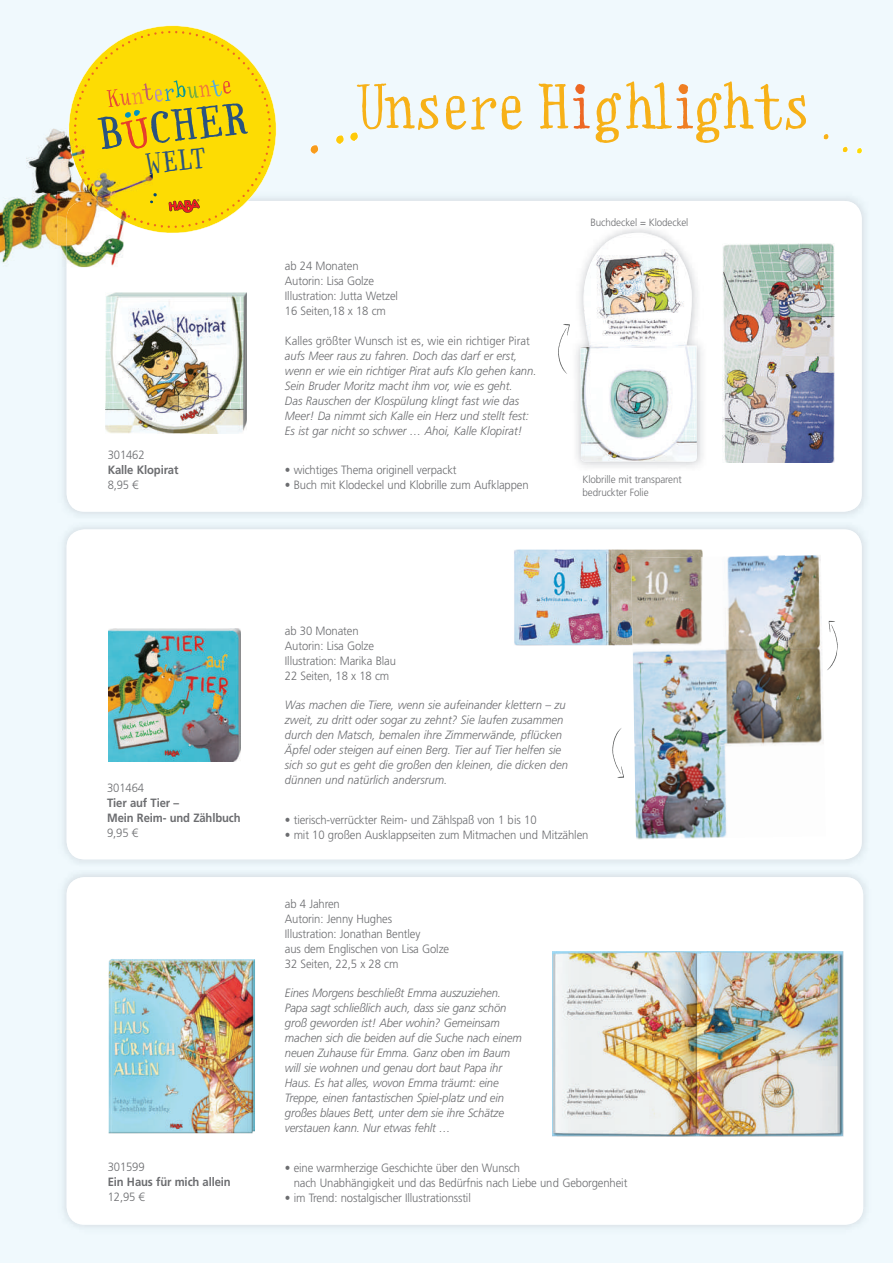
<style>
.page{position:relative;width:893px;height:1263px;background:#f0f9fd}
.page>*{position:absolute;margin:0;border:0;box-sizing:border-box;transform-origin:0 0}
.t1{font:88.05px "Tapioca ITC";color:#feca0a;scale:.94 1}
.t2{font:59.4px "Handwriter";letter-spacing:-.1em;color:#f7b118;scale:.94 1}
.t3{font:27.15px "Handwriter";color:#2a537f;scale:.94 1}
.t4{font:italic 300 12px/15px "Frutiger LT";color:#6c6d70;scale:.94 1}
.t5{font:300 12px/15px "Frutiger LT";letter-spacing:-.01em;color:#6c6d70;scale:.94 1}
.t6{font:700 12px/15px "Frutiger LT";letter-spacing:-.01em;color:#6c6d70;scale:.94 1}
.t7{font:300 12px "Frutiger LT";letter-spacing:-.01em;color:#6c6d70;scale:.93 1}
.t8{font:300 10.5px/13.4px "Frutiger LT";letter-spacing:-.01em;color:#6c6d70;scale:.94 1}
.s1{color:#ed6723}
.s2{color:#ef7e22}
.s3{color:#f89c1c}
</style>
<div class="page">
<img style="left:64px;top:874px;width:802px;height:353px">
<div style="left:67px;top:877px;width:796px;height:348px;background:#fff;border-radius:18px"></div>
<img style="left:64px;top:198px;width:801px;height:665px">
<div style="left:67px;top:529px;width:795px;height:330px;background:#fff;border-radius:18px"></div>
<img style="left:64px;top:520px;width:801px;height:1px">
<div style="left:67px;top:201px;width:795px;height:311px;background:#fff;border-radius:18px"></div>
<svg style="left:68px;top:25px;width:214px;height:208px"></svg>
<img style="left:0;top:129px;width:69px;height:134px">
<img style="left:57px;top:191px;width:12px;height:76px">
<img style="left:67px;top:201px;width:86px;height:66px">
<img style="left:69px;top:129px;width:84px;height:102px">
<svg style="left:74px;top:31px;width:197px;height:197px;background:#f0d32d"></svg>
<img style="left:106px;top:292px;width:141px;height:141px">
<img style="left:109px;top:628px;width:132px;height:133px">
<img style="left:108px;top:959px;width:147px;height:174px">
<img style="left:514px;top:549px;width:188px;height:96px">
<img style="left:633px;top:555px;width:191px;height:284px">
<img style="left:631px;top:557px;width:71px;height:88px">
<img style="left:580px;top:233px;width:117px;height:229px">
<img style="left:723px;top:244px;width:111px;height:219px">
<img style="left:552px;top:951px;width:291px;height:185px">
<svg style="left:310px;top:145px;width:8px;height:9px"></svg>
<svg style="left:336px;top:135px;width:8px;height:9px"></svg>
<svg style="left:350px;top:132px;width:8px;height:9px"></svg>
<svg style="left:612px;top:728px;width:12px;height:50px"></svg>
<svg style="left:827px;top:620px;width:11px;height:50px"></svg>
<svg style="left:558px;top:324px;width:12px;height:50px"></svg>
<svg style="left:823px;top:134px;width:39px;height:20px"></svg>
<h3 class="t3" style="left:145px;top:152px;width:66px;rotate:-6deg">WELT</h3>
<p class="t5" style="left:108px;top:448px;width:41px">301462</p>
<p class="t6" style="left:108px;top:463px;width:77px">Kalle Klopirat</p>
<p class="t7" style="left:108px;top:480px;width:35px">8,95 €</p>
<h2 class="t2" style="left:355px;top:81px;width:488px">Unsere H<span class="s1">i</span>ghl<span class="s2">i</span>ghts</h2>
<h1 class="t1" style="left:309px;top:61px;width:55px"><span class="s3">.</span>..</h1>
<p class="t5" style="left:285px;top:260px;width:122px">ab 24 Monaten<br>Autorin: Lisa Golze<br>Illustration: Jutta Wetzel<br>16 Seiten,18 x 18 cm</p>
<p class="t5" style="left:285px;top:334px;width:262px">Kalles größter Wunsch ist es, wie ein richtiger Pirat</p>
<p class="t4" style="left:285px;top:349px;width:269px">aufs Meer raus zu fahren. Doch das darf er erst, wenn er wie ein richtiger Pirat aufs Klo gehen kann.<br>Sein Bruder Moritz macht ihm vor, wie es geht.<br>Das Rauschen der Klospülung klingt fast wie das Meer! Da nimmt sich Kalle ein Herz und stellt fest:<br>Es ist gar nicht so schwer … Ahoi, Kalle Klopirat!</p>
<p class="t8" style="left:590px;top:216px;width:106px">Buchdeckel = Klodeckel</p>
<p class="t5" style="left:285px;top:463px;width:184px">• wichtiges Thema originell verpackt</p>
<p class="t5" style="left:285px;top:478px;width:261px">• Buch mit Klodeckel und Klobrille zum Aufklappen</p>
<p class="t8" style="left:582px;top:473px;width:107px">Klobrille mit transparent bedruckter Folie</p>
<p class="t5" style="left:107px;top:781px;width:41px">301464</p>
<p class="t6" style="left:107px;top:796px;width:144px">Tier auf Tier –<br>Mein Reim- und Zählbuch</p>
<p class="t5" style="left:107px;top:826px;width:35px">9,95 €</p>
<p class="t5" style="left:108px;top:1160px;width:41px">301599</p>
<p class="t6" style="left:108px;top:1176px;width:132px">Ein Haus für mich allein</p>
<p class="t5" style="left:108px;top:1190px;width:41px">12,95 €</p>
<p class="t5" style="left:285px;top:624px;width:120px">ab 30 Monaten<br>Autorin: Lisa Golze<br>Illustration: Marika Blau<br>22 Seiten, 18 x 18 cm</p>
<p class="t4" style="left:285px;top:698px;width:303px">Was machen die Tiere, wenn sie aufeinander klettern – zu zweit, zu dritt oder sogar zu zehnt? Sie laufen zusammen durch den Matsch, bemalen ihre Zimmerwände, pflücken Äpfel oder steigen auf einen Berg. Tier auf Tier helfen sie sich so gut es geht die großen den kleinen, die dicken den dünnen und natürlich andersrum.</p>
<p class="t5" style="left:285px;top:813px;width:269px">• tierisch-verrückter Reim- und Zählspaß von 1 bis 10</p>
<p class="t5" style="left:285px;top:828px;width:324px">• mit 10 großen Ausklappseiten zum Mitmachen und Mitzählen</p>
<p class="t5" style="left:285px;top:897px;width:176px">ab 4 Jahren<br>Autorin: Jenny Hughes<br>Illustration: Jonathan Bentley<br>aus dem Englischen von Lisa Golze<br>32 Seiten, 22,5 x 28 cm</p>
<p class="t4" style="left:285px;top:986px;width:253px">Eines Morgens beschließ t Emma auszuziehen.<br>Papa sagt schließlich auch, dass sie ganz schön groß geworden ist! Aber wohin? Gemeinsam machen sich die beiden auf die Suche nach einem neuen Zuhause für Emma. Ganz oben im Baum will sie wohnen und genau dort baut Papa ihr Haus. Es hat alles, wovon Emma träumt: eine Treppe, einen fantastischen Spiel-platz und ein großes blaues Bett, unter dem sie ihre Schätze verstauen kann. Nur etwas fehlt …</p>
<p class="t5" style="left:294px;top:1161px;width:356px;text-indent:-9px">• eine warmherzige Geschichte über den Wunsch<br>nach Unabhängigkeit und das Bedürfnis nach Liebe und Geborgenheit</p>
<p class="t5" style="left:285px;top:1191px;width:199px">• im Trend: nostalgischer Illustrationsstil</p>
</div>
